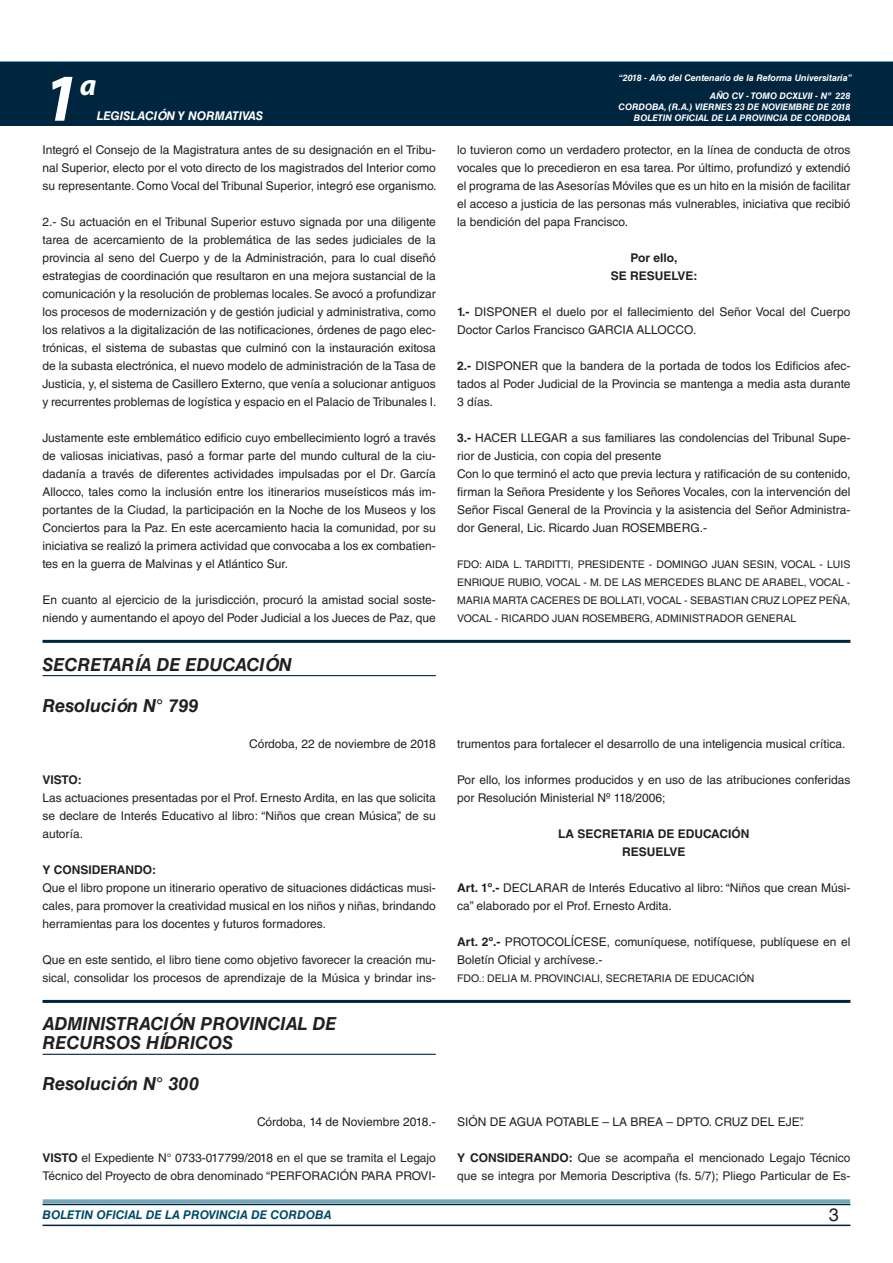
<style>
.page{position:relative;width:893px;height:1263px;background:#fff}
.page>*{position:absolute;margin:0;border:0;box-sizing:border-box;transform-origin:0 0}
.t1{font:italic 700 67.5px "Myriad Pro";color:#fff}
.t2{font:italic 700 30px "Myriad Pro";color:#fff}
.NOMBRE_DE_MINISTERIO{font:italic 700 18px/19.5px "Helvetica LT Std";color:#231f20}
.DOC__N{font:italic 700 18px "Helvetica LT Std";color:#231f20}
.t3{font:18px "Helvetica LT Std";color:#231f20}
.TEXTO_BASE{font:12px/18px "Helvetica LT Std";color:#231f20}
.FECHA{font:12px "Helvetica LT Std";color:#231f20}
.RESUELVE{font:700 12px "Helvetica LT Std";color:#231f20}
.t4{font:italic 700 12px "Helvetica LT Std";color:#004b6c}
.t5{font:italic 700 12px "Helvetica LT Std";color:#fff}
.TEXTO_BASE-2{font:700 12px "Helvetica LT Std";color:#231f20}
.FIRMA{font:10.5px/18px "Helvetica LT Std";color:#231f20;text-align:justify}
.t6{font:italic 700 9px/10.8px "Helvetica LT Std";color:#fff;text-align:right}
.s1{font-weight:700}
</style>
<div class="page">
<div style="left:0;top:61px;width:893px;height:6px;background:#73a5b8"></div>
<div style="left:0;top:62px;width:893px;height:64px;background:#00263f"></div>
<hr style="left:43px;top:1224px;width:807px;height:2px;background:#00263f">
<div style="left:42px;top:1198px;width:809px;height:8px;background:#fff;opacity:.75"></div>
<hr style="left:43px;top:675px;width:393px;height:1px;background:#00263f">
<hr style="left:43px;top:640px;width:807px;height:3px;background:#00263f">
<hr style="left:43px;top:1054px;width:393px;height:1px;background:#00263f">
<hr style="left:43px;top:1000px;width:807px;height:3px;background:#00263f">
<h1 class="t1" style="left:43px;top:54px;width:38px">1</h1>
<h2 class="t2" style="left:80px;top:66px;width:18px">a</h2>
<p class="t5" style="left:97px;top:109px;width:168px">LEGISLACIÓN Y NORMATIVAS</p>
<p class="TEXTO_BASE" style="left:43px;top:141px;width:396px;text-align:justify">Integró el Consejo de la Magistratura antes de su designación en el Tribu&shy;nal Superior, electo por el voto directo de los magistrados del Interior como su representante. Como Vocal del Tribunal Superior, integró ese organismo.</p>
<p class="TEXTO_BASE" style="left:43px;top:213px;width:396px;text-align:justify">2.- Su actuación en el Tribunal Superior estuvo signada por una diligente tarea de acercamiento de la problemática de las sedes judiciales de la provincia al seno del Cuerpo y de la Administración, para lo cual diseñó estrategias de coordinación que resultaron en una mejora sustancial de la comunicación y la resolución de problemas locales. Se avocó a profundizar los procesos de modernización y de gestión judicial y administrativa, como los relativos a la digitalización de las notificaciones, órdenes de pago elec&shy;trónicas, el sistema de subastas que culminó con la instauración exitosa de la subasta electrónica, el nuevo modelo de administración de la Tasa de Justicia, y, el sistema de Casillero Externo, que venía a solucionar antiguos y recurrentes problemas de logística y espacio en el Palacio de Tribunales I.</p>
<p class="TEXTO_BASE" style="left:43px;top:429px;width:395px;text-align:justify">Justamente este emblemático edificio cuyo embellecimiento logró a través de valiosas iniciativas, pasó a formar parte del mundo cultural de la ciu&shy;dadanía a través de diferentes actividades impulsadas por el Dr. García Allocco, tales como la inclusión entre los itinerarios museísticos más im&shy;portantes de la Ciudad, la participación en la Noche de los Museos y los Conciertos para la Paz. En este acercamiento hacia la comunidad, por su iniciativa se realizó la primera actividad que convocaba a los ex combatien&shy;tes en la guerra de Malvinas y el Atlántico Sur.</p>
<p class="TEXTO_BASE" style="left:43px;top:591px;width:395px">En cuanto al ejercicio de la jurisdicción, procuró la amistad social soste&shy;niendo y aumentando el apoyo del Poder Judicial a los Jueces de Paz, que</p>
<p class="NOMBRE_DE_MINISTERIO" style="left:43px;top:654px;width:251px">SECRETARÍA DE EDUCACIÓN</p>
<p class="DOC__N" style="left:43px;top:694px;width:157px">Resolución N° 799</p>
<p class="FECHA" style="left:249px;top:737px;width:188px">Córdoba, 22 de noviembre de 2018</p>
<p class="TEXTO_BASE-2" style="left:43px;top:772px;width:41px">VISTO:</p>
<p class="TEXTO_BASE" style="left:43px;top:789px;width:395px;text-align:justify">Las actuaciones presentadas por el Prof. Ernesto Ardita, en las que solicita se declare de Interés Educativo al libro: “Niños que crean Música”, de su autoría.</p>
<p class="TEXTO_BASE-2" style="left:43px;top:862px;width:115px">Y CONSIDERANDO:</p>
<p class="TEXTO_BASE" style="left:43px;top:879px;width:395px;text-align:justify">Que el libro propone un itinerario operativo de situaciones didácticas musi&shy;cales, para promover la creatividad musical en los niños y niñas, brindando herramientas para los docentes y futuros formadores.</p>
<p class="TEXTO_BASE" style="left:43px;top:951px;width:395px">Que en este sentido, el libro tiene como objetivo favorecer la creación mu&shy;sical, consolidar los procesos de aprendizaje de la Música y brindar ins-</p>
<p class="NOMBRE_DE_MINISTERIO" style="left:43px;top:1013px;width:296px">ADMINISTRACIÓN PROVINCIAL DE<br>RECURSOS HÍDRICOS</p>
<p class="DOC__N" style="left:43px;top:1072px;width:158px">Resolución N° 300</p>
<p class="FECHA" style="left:257px;top:1115px;width:180px">Córdoba, 14 de Noviembre 2018.-</p>
<p class="TEXTO_BASE" style="left:43px;top:1149px;width:395px"><span class="s1">VISTO</span> el Expediente N° 0733-017799/2018 en el que se tramita el Legajo<br>Técnico del Proyecto de obra denominado “PERFORACIÓN PARA PROVI-</p>
<p class="t6" style="left:619px;top:72px;width:235px">“2018 - Año del Centenario de la Reforma Universitaria”</p>
<p class="t6" style="left:618px;top:91px;width:233px">AÑO CV - TOMO DCXLVII - Nº 228<br>CORDOBA, (R.A.) VIERNES 23 DE NOVIEMBRE DE 2018<br>BOLETIN OFICIAL DE LA PROVINCIA DE CORDOBA</p>
<p class="TEXTO_BASE" style="left:457px;top:141px;width:395px;text-align:justify">lo tuvieron como un verdadero protector, en la línea de conducta de otros vocales que lo precedieron en esa tarea. Por último, profundizó y extendió el programa de las Asesorías Móviles que es un hito en la misión de facilitar el acceso a justicia de las personas más vulnerables, iniciativa que recibió la bendición del papa Francisco.</p>
<p class="RESUELVE" style="left:631px;top:250px;width:48px">Por ello,</p>
<p class="RESUELVE" style="left:611px;top:268px;width:88px">SE RESUELVE:</p>
<p class="TEXTO_BASE" style="left:457px;top:303px;width:395px"><span class="s1">1.-</span> DISPONER el duelo por el fallecimiento del Señor Vocal del Cuerpo<br>Doctor Carlos Francisco GARCIA ALLOCCO.</p>
<p class="TEXTO_BASE" style="left:457px;top:357px;width:395px;text-align:justify"><span class="s1">2.-</span> DISPONER que la bandera de la portada de todos los Edificios afec&shy;tados al Poder Judicial de la Provincia se mantenga a media asta durante 3 días.</p>
<p class="TEXTO_BASE" style="left:457px;top:429px;width:395px"><span class="s1">3.-</span> HACER LLEGAR a sus familiares las condolencias del Tribunal Supe&shy;rior de Justicia, con copia del presente</p>
<p class="TEXTO_BASE" style="left:457px;top:465px;width:395px;text-align:justify">Con lo que terminó el acto que previa lectura y ratificación de su contenido, firman la Señora Presidente y los Señores Vocales, con la intervención del Señor Fiscal General de la Provincia y la asistencia del Señor Administra&shy;dor General, Lic. Ricardo Juan ROSEMBERG.-</p>
<p class="FIRMA" style="left:457px;top:555px;width:395px">FDO: AIDA L. TARDITTI, PRESIDENTE - DOMINGO JUAN SESIN, VOCAL - LUIS ENRIQUE RUBIO, VOCAL - M. DE LAS MERCEDES BLANC DE ARABEL, VOCAL - MARIA MARTA CACERES DE BOLLATI, VOCAL - SEBASTIAN CRUZ LOPEZ PEÑA, VOCAL - RICARDO JUAN ROSEMBERG, ADMINISTRADOR GENERAL</p>
<p class="TEXTO_BASE" style="left:457px;top:735px;width:390px">trumentos para fortalecer el desarrollo de una inteligencia musical crítica.</p>
<p class="TEXTO_BASE" style="left:457px;top:771px;width:395px">Por ello, los informes producidos y en uso de las atribuciones conferidas por Resolución Ministerial Nº 118/2006;</p>
<p class="RESUELVE" style="left:558px;top:826px;width:193px">LA SECRETARIA DE EDUCACIÓN</p>
<p class="RESUELVE" style="left:622px;top:844px;width:65px">RESUELVE</p>
<p class="TEXTO_BASE" style="left:457px;top:879px;width:395px"><span class="s1">Art. 1º.-</span> DECLARAR de Interés Educativo al libro: “Niños que crean Músi&shy;ca” elaborado por el Prof. Ernesto Ardita.</p>
<p class="TEXTO_BASE" style="left:457px;top:933px;width:395px"><span class="s1">Art. 2º.-</span> PROTOCOLÍCESE, comuníquese, notifíquese, publíquese en el<br>Boletín Oficial y archívese.-</p>
<p class="FIRMA" style="left:457px;top:969px;width:299px">FDO.: DELIA M. PROVINCIALI, SECRETARIA DE EDUCACIÓN</p>
<p class="TEXTO_BASE" style="left:457px;top:1113px;width:348px">SIÓN DE AGUA POTABLE – LA BREA – DPTO. CRUZ DEL EJE”.</p>
<p class="TEXTO_BASE" style="left:457px;top:1149px;width:395px"><span class="s1">Y CONSIDERANDO:</span> Que se acompaña el mencionado Legajo Técnico que se integra por Memoria Descriptiva (fs. 5/7); Pliego Particular de Es-</p>
<p class="t4" style="left:43px;top:1208px;width:290px">BOLETIN OFICIAL DE LA PROVINCIA DE CORDOBA</p>
<h3 class="t3" style="left:829px;top:1204px;width:12px">3</h3>
</div>
